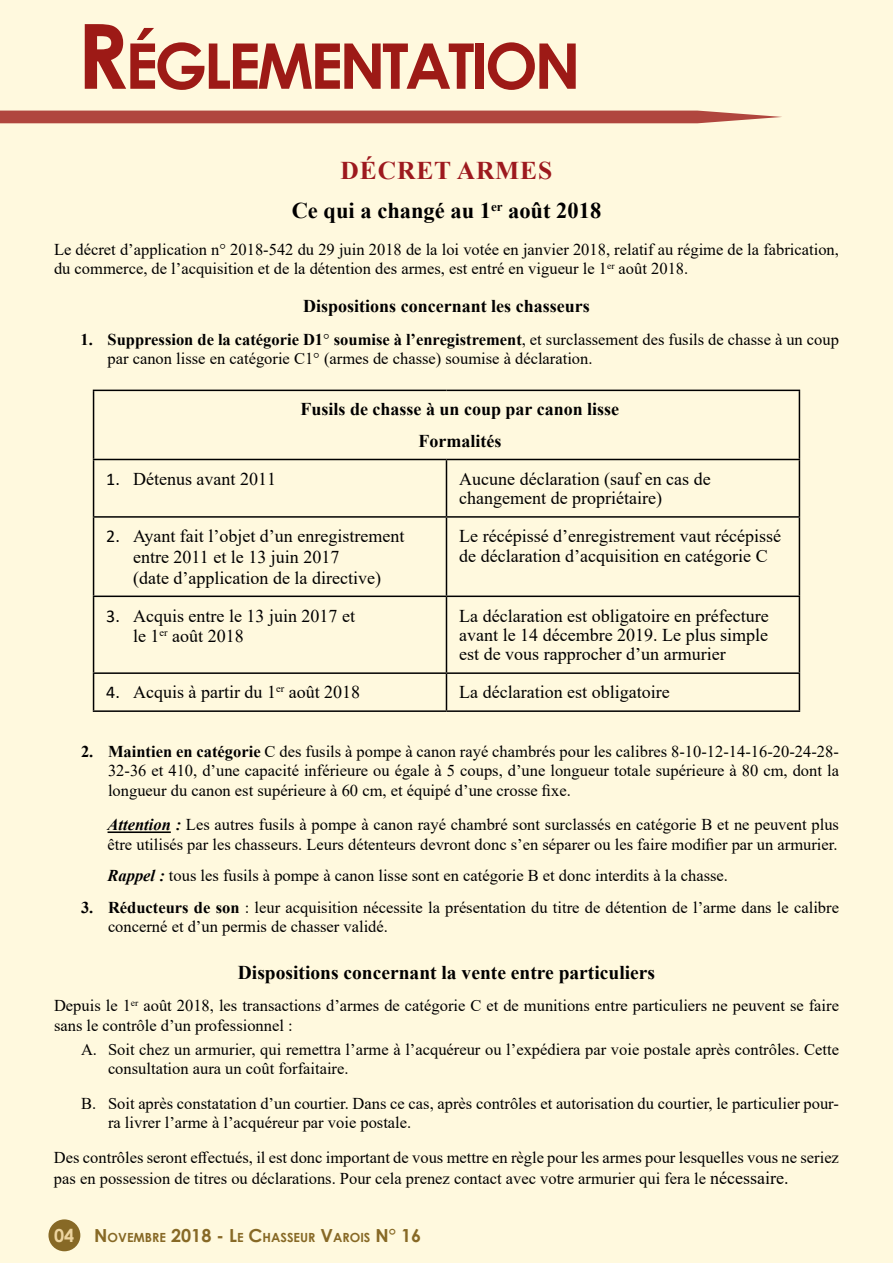
<style>
.page{position:relative;width:893px;height:1263px;background:#fff9de}
.page>*{position:absolute;margin:0;border:0;box-sizing:border-box;transform-origin:0 0}
.t1{font:700 63px "Century Gothic";letter-spacing:-.055em;color:#9d1a16}
.t2{font:700 25.5px "Times New Roman";letter-spacing:.035em;color:#9d191e}
.t3{font:700 22.5px "Times New Roman";color:#000}
.t4{font:700 19.5px "Times New Roman";color:#000}
.t5{font:18px/19.4px "Times New Roman";color:#000}
.t6{font:700 18px/31.5px "Times New Roman";color:#000;text-align:center}
.t7{font:16.5px/19.5px "Times New Roman";color:#000}
.t8{font:700 12.6px "Century Gothic";color:#876926}
.s1{font-size:90px}
.s2{font-weight:700}
.s3{font-family:"Calibri"}
.s4{font-weight:700;font-style:italic}
.s5{font-size:18px}
.s6{font-size:18px;color:#eed5a0}
</style>
<div class="page">
<div style="left:48px;top:1219px;width:32px;height:32px;background:#876926;border-radius:50%"></div>
<div style="left:0;top:111px;width:782px;height:12px;background:#b0463e"></div>
<hr style="left:108px;top:831px;width:63px;height:2px;background:#000">
<hr style="left:93px;top:390px;width:353px;height:1px;background:#000">
<hr style="left:93px;top:391px;width:1px;height:68px;background:#000">
<hr style="left:446px;top:390px;width:354px;height:1px;background:#000">
<hr style="left:799px;top:391px;width:1px;height:68px;background:#000">
<hr style="left:93px;top:459px;width:353px;height:1px;background:#000">
<hr style="left:93px;top:460px;width:1px;height:56px;background:#000">
<hr style="left:446px;top:459px;width:354px;height:1px;background:#000">
<hr style="left:446px;top:460px;width:1px;height:56px;background:#000">
<hr style="left:799px;top:460px;width:1px;height:56px;background:#000">
<hr style="left:93px;top:516px;width:353px;height:2px;background:#000">
<hr style="left:93px;top:518px;width:1px;height:77px;background:#000">
<hr style="left:446px;top:516px;width:354px;height:2px;background:#000">
<hr style="left:446px;top:518px;width:1px;height:77px;background:#000">
<hr style="left:799px;top:518px;width:1px;height:77px;background:#000">
<hr style="left:93px;top:595px;width:353px;height:2px;background:#000">
<hr style="left:93px;top:597px;width:1px;height:75px;background:#000">
<hr style="left:446px;top:595px;width:354px;height:2px;background:#000">
<hr style="left:446px;top:597px;width:1px;height:75px;background:#000">
<hr style="left:799px;top:597px;width:1px;height:75px;background:#000">
<hr style="left:93px;top:672px;width:353px;height:2px;background:#000">
<hr style="left:93px;top:674px;width:1px;height:36px;background:#000">
<hr style="left:446px;top:672px;width:354px;height:2px;background:#000">
<hr style="left:446px;top:674px;width:1px;height:36px;background:#000">
<hr style="left:799px;top:674px;width:1px;height:36px;background:#000">
<hr style="left:93px;top:710px;width:353px;height:2px;background:#000">
<hr style="left:446px;top:710px;width:354px;height:2px;background:#000">
<h1 class="t1" style="left:77px;top:18px;width:506px"><span class="s1">R</span>ÉGLEMENTATION</h1>
<h2 class="t2" style="left:341px;top:152px;width:213px">DÉCRET ARMES</h2>
<h3 class="t3" style="left:292px;top:195px;width:311px">Ce qui a changé au 1<sup>er</sup> août 2018</h3>
<p class="t7" style="left:54px;top:239px;width:786px">Le décret d’application n° 2018-542 du 29 juin 2018 de la loi votée en janvier 2018, relatif au régime de la fabrication, du commerce, de l’acquisition et de la détention des armes, est entré en vigueur le 1<sup>er</sup> août 2018.</p>
<p class="t6" style="left:303px;top:290px;width:288px">Dispositions concernant les chasseurs</p>
<p class="t7" style="left:108px;top:329px;width:733px;text-indent:-27px"><span class="s2">1. Suppression de la catégorie D1</span>° <span class="s2">soumise à l’enregistrement</span>, et surclassement des fusils de chasse à un coup par canon lisse en catégorie C1° (armes de chasse) soumise à déclaration.</p>
<p class="t6" style="left:300px;top:393px;width:320px">Fusils de chasse à un coup par canon lisse<br>Formalités</p>
<p class="t5" style="left:106px;top:468px;width:171px"><span class="s3">1.</span> Détenus avant 2011</p>
<p class="t5" style="left:459px;top:468px;width:253px">Aucune déclaration (sauf en cas de changement de propriétaire)</p>
<p class="t5" style="left:133px;top:525px;width:273px;line-height:20.7px;text-indent:-27px"><span class="s3">2.</span> Ayant fait l’objet d’un enregistrement entre 2011 et le 13 juin 2017<br>(date d’application de la directive)</p>
<p class="t5" style="left:459px;top:526px;width:323px">Le récépissé d’enregistrement vaut récépissé de déclaration d’acquisition en catégorie C</p>
<p class="t5" style="left:133px;top:605px;width:223px;line-height:20.7px;text-indent:-27px"><span class="s3">3.</span> Acquis entre le 13 juin 2017 et le 1<sup>er</sup> août 2018</p>
<p class="t5" style="left:459px;top:605px;width:311px;text-align:justify">La déclaration est obligatoire en préfecture avant le 14 décembre 2019. Le plus simple est de vous rapprocher d’un armurier</p>
<p class="t5" style="left:106px;top:682px;width:255px"><span class="s3">4.</span> Acquis à partir du 1<sup>er</sup> août 2018</p>
<p class="t5" style="left:459px;top:682px;width:212px">La déclaration est obligatoire</p>
<p class="t7" style="left:108px;top:741px;width:732px;text-align:justify;text-indent:-27px"><span class="s2">2. Maintien en catégorie</span> C des fusils à pompe à canon rayé chambrés pour les calibres 8-10-12-14-16-20-24-28- 32-36 et 410, d’une capacité inférieure ou égale à 5 coups, d’une longueur totale supérieure à 80 cm, dont la longueur du canon est supérieure à 60 cm, et équipé d’une crosse fixe.</p>
<p class="t7" style="left:108px;top:815px;width:733px"><span class="s4">Attention :</span> Les autres fusils à pompe à canon rayé chambré sont surclassés en catégorie B et ne peuvent plus être utilisés par les chasseurs. Leurs détenteurs devront donc s’en séparer ou les faire modifier par un armurier.</p>
<p class="t7" style="left:108px;top:866px;width:622px"><span class="s4">Rappel :</span> tous les fusils à pompe à canon lisse sont en catégorie B et donc interdits à la chasse.</p>
<p class="t7" style="left:108px;top:897px;width:732px;text-indent:-27px"><span class="s2">3. Réducteurs de son</span> : leur acquisition nécessite la présentation du titre de détention de l’arme dans le calibre concerné et d’un permis de chasser validé.</p>
<p class="t4" style="left:238px;top:958px;width:419px">Dispositions concernant la vente entre particuliers</p>
<p class="t7" style="left:54px;top:995px;width:786px">Depuis le 1<sup>er</sup> août 2018, les transactions d’armes de catégorie C et de munitions entre particuliers ne peuvent se faire sans le contrôle d’un professionnel :</p>
<p class="t7" style="left:108px;top:1039px;width:732px;text-indent:-27px">A. Soit chez un armurier, qui remettra l’arme à l’acquéreur ou l’expédiera par voie postale après contrôles. Cette consultation aura un coût forfaitaire.</p>
<p class="t7" style="left:108px;top:1093px;width:732px;text-indent:-27px">B. Soit après constatation d’un courtier. Dans ce cas, après contrôles et autorisation du courtier, le particulier pour&shy;ra livrer l’arme à l’acquéreur par voie postale.</p>
<p class="t7" style="left:54px;top:1146px;width:786px;line-height:21.6px">Des contrôles seront effectués, il est donc important de vous mettre en règle pour les armes pour lesquelles vous ne seriez pas en possession de titres ou déclarations. Pour cela prenez contact avec votre armurier qui fera le <span class="s5">nécessaire.</span></p>
<p class="t8" style="left:54px;top:1228px;width:369px"><span class="s6">04</span> <span class="s5">N</span>OVEMBRE <span class="s5">2018</span> <span class="s5">-</span> <span class="s5">L</span>E <span class="s5">C</span>HASSEUR <span class="s5">V</span>AROIS <span class="s5">N° 16</span></p>
</div>
